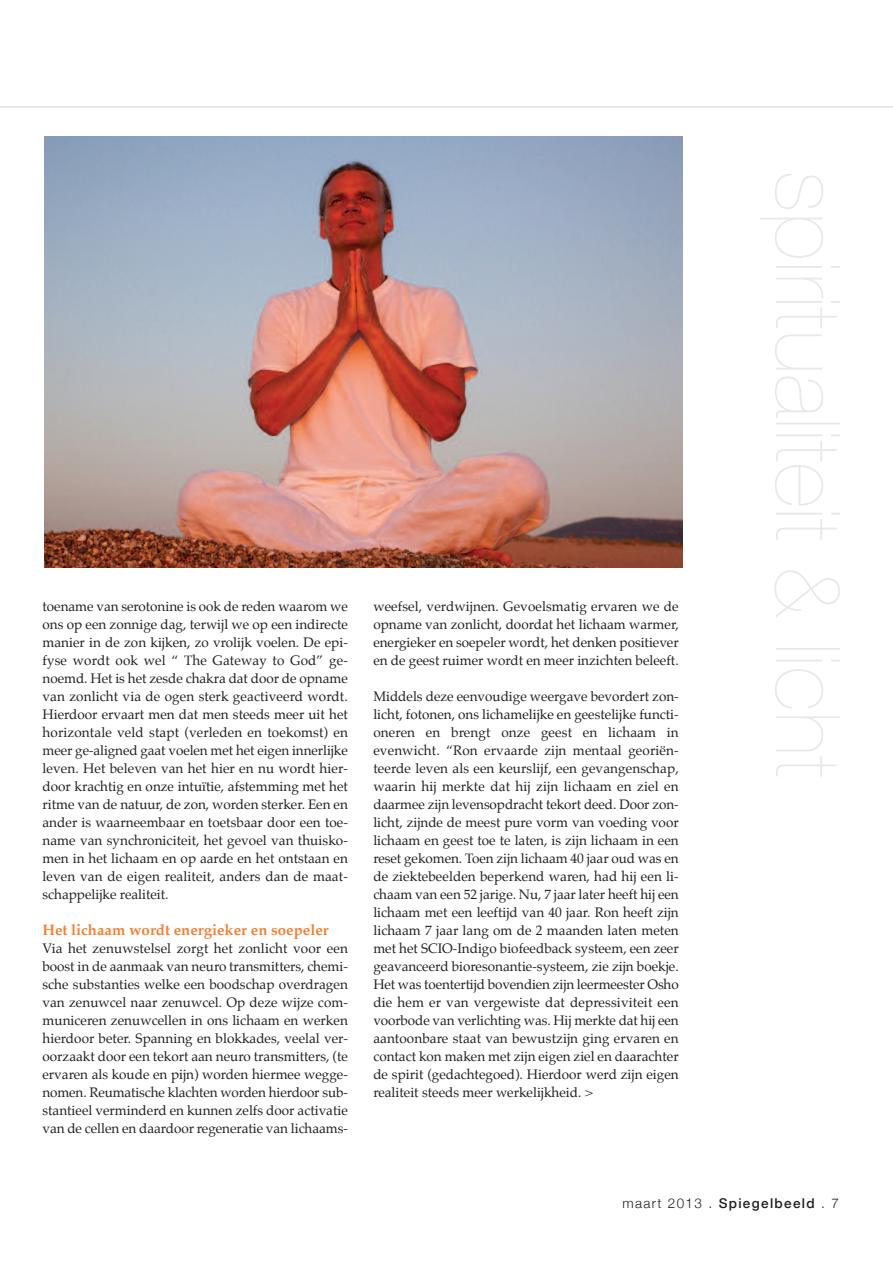
<style>
.page{position:relative;width:893px;height:1263px;background:#fff}
.page>*{position:absolute;margin:0;border:0;box-sizing:border-box;transform-origin:0 0}
.t1{font:700 15px "Palatino";color:#f47f34}
.t2{font:13.5px/18px "Palatino";color:#231f20;text-align:justify}
.t3{font:300 13.5px "Helvetica Neue";letter-spacing:.1em;color:#231f20}
.s1{font-weight:500}
</style>
<div class="page">
<hr style="left:0;top:106px;width:893px;height:2px;background:#e7e8e9">
<svg style="left:760px;top:174px;width:80px;height:236px"></svg>
<img style="left:45px;top:136px;width:637px;height:431px">
<p class="t2" style="left:43px;top:598px;width:307px">toename van serotonine is ook de reden waarom we ons op een zonnige dag, terwijl we op een indirecte manier in de zon kijken, zo vrolijk voelen. De epi&shy;fyse wordt ook wel “ The Gateway to God” ge&shy;noemd. Het is het zesde chakra dat door de opname van zonlicht via de ogen sterk geactiveerd wordt.<br>Hierdoor ervaart men dat men steeds meer uit het horizontale veld stapt (verleden en toekomst) en meer ge-aligned gaat voelen met het eigen innerlijke leven. Het beleven van het hier en nu wordt hier&shy;door krachtig en onze intuïtie, afstemming met het ritme van de natuur, de zon, worden sterker. Een en ander is waarneembaar en toetsbaar door een toe&shy;name van synchroniciteit, het gevoel van thuisko&shy;men in het lichaam en op aarde en het ontstaan en leven van de eigen realiteit, anders dan de maat&shy;schappelijke realiteit.</p>
<p class="t1" style="left:43px;top:923px;width:288px">Het lichaam wordt energieker en soepeler</p>
<p class="t2" style="left:43px;top:940px;width:307px">Via het zenuwstelsel zorgt het zonlicht voor een boost in de aanmaak van neuro transmitters, chemi&shy;sche substanties welke een boodschap overdragen van zenuwcel naar zenuwcel. Op deze wijze com&shy;municeren zenuwcellen in ons lichaam en werken hierdoor beter. Spanning en blokkades, veelal ver&shy;oorzaakt door een tekort aan neuro transmitters, (te ervaren als koude en pijn) worden hiermee wegge&shy;nomen. Reumatische klachten worden hierdoor sub&shy;stantieel verminderd en kunnen zelfs door activatie van de cellen en daardoor regeneratie van lichaams-</p>
<p class="t2" style="left:373px;top:598px;width:307px">weefsel, verdwijnen. Gevoelsmatig ervaren we de opname van zonlicht, doordat het lichaam warmer, energieker en soepeler wordt, het denken positiever en de geest ruimer wordt en meer inzichten beleeft.</p>
<p class="t2" style="left:373px;top:688px;width:307px">Middels deze eenvoudige weergave bevordert zon&shy;licht, fotonen, ons lichamelijke en geestelijke functi&shy;oneren en brengt onze geest en lichaam in evenwicht. “Ron ervaarde zijn mentaal georiën&shy;teerde leven als een keurslijf, een gevangenschap, waarin hij merkte dat hij zijn lichaam en ziel en daarmee zijn levensopdracht tekort deed. Door zon&shy;licht, zijnde de meest pure vorm van voeding voor lichaam en geest toe te laten, is zijn lichaam in een reset gekomen. Toen zijn lichaam 40 jaar oud was en de ziektebeelden beperkend waren, had hij een li&shy;chaam van een 52 jarige. Nu, 7 jaar later heeft hij een lichaam met een leeftijd van 40 jaar. Ron heeft zijn lichaam 7 jaar lang om de 2 maanden laten meten met het SCIO-Indigo biofeedback systeem, een zeer geavanceerd bioresonantie-systeem, zie zijn boekje.<br>Het was toentertijd bovendien zijn leermeester Osho die hem er van vergewiste dat depressiviteit een voorbode van verlichting was. Hij merkte dat hij een aantoonbare staat van bewustzijn ging ervaren en contact kon maken met zijn eigen ziel en daarachter de spirit (gedachtegoed). Hierdoor werd zijn eigen realiteit steeds meer werkelijkheid. &gt;</p>
<p class="t3" style="left:623px;top:1195px;width:218px">maart 2013 . <span class="s1">Spiegelbeeld</span> . 7</p>
</div>
